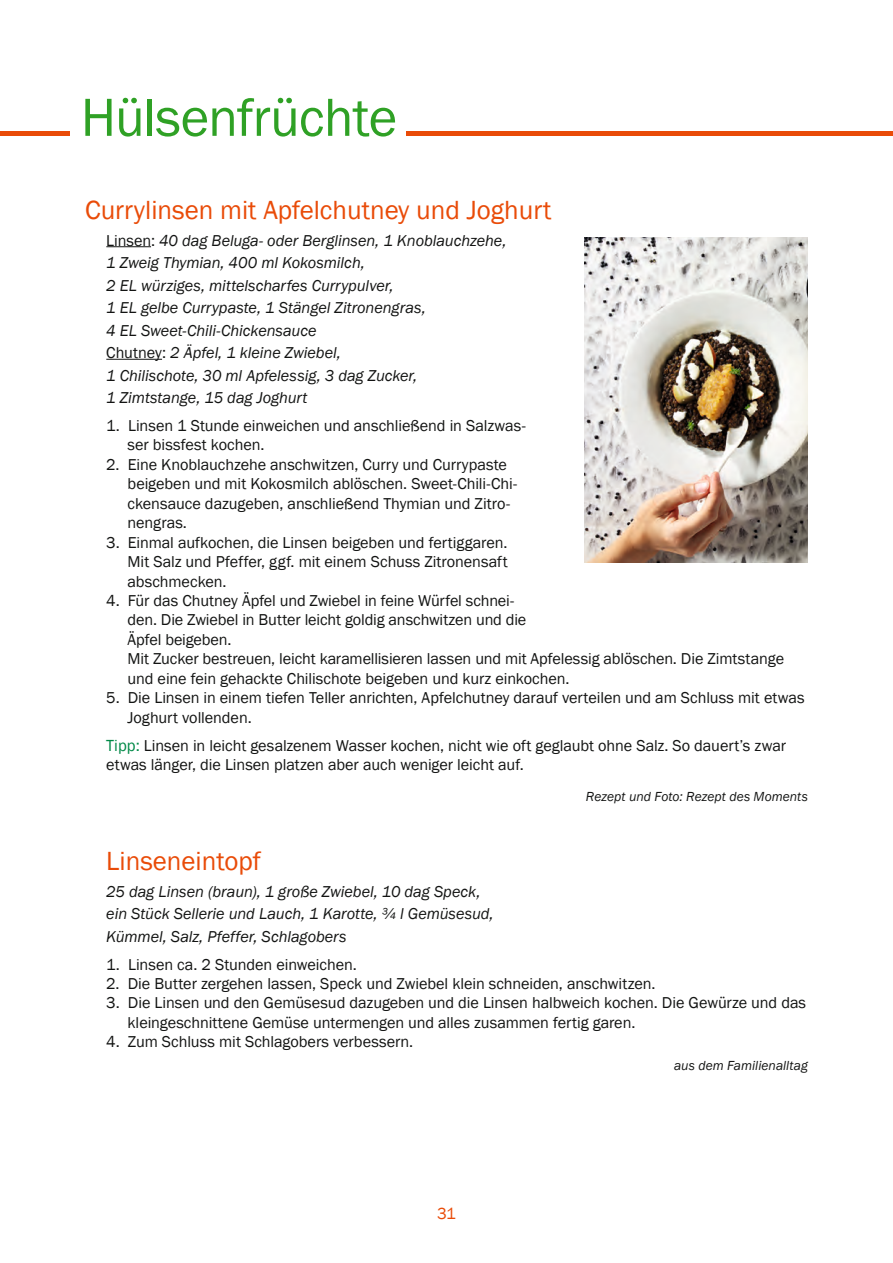
<style>
.page{position:relative;width:893px;height:1263px;background:#fff}
.page>*{position:absolute;margin:0;border:0;box-sizing:border-box;transform-origin:0 0}
.Abschnittsüberschrif{font:55.5px "Franklin Gothic";letter-spacing:-.015em;color:#2fa125}
.t1{font:27px "Franklin Gothic";color:#e94b08}
.t2{font:16.5px "Franklin Gothic";color:#e94b08}
.t3{font:16.2px/19.5px "Franklin Gothic";letter-spacing:-.005em;color:#131413}
.t4{font:italic 16.2px/22.5px "Franklin Gothic";letter-spacing:-.005em;color:#131413}
.t5{font:italic 13.5px "Franklin Gothic";letter-spacing:.005em;color:#131413}
.s1{font-style:normal}
.s2{font-size:16.5px;color:#008947}
</style>
<div class="page">
<hr style="left:0;top:132px;width:893px;height:4px;background:#e94b08">
<div style="left:70px;top:89px;width:336px;height:51px;background:#fff"></div>
<hr style="left:106px;top:246px;width:45px;height:1px;background:#131413">
<hr style="left:106px;top:359px;width:56px;height:1px;background:#131413">
<img style="left:585px;top:238px;width:223px;height:324px">
<p class="Abschnittsüberschrif" style="left:81px;top:83px;width:318px">Hülsenfrüchte</p>
<p class="t1" style="left:85px;top:193px;width:468px">Currylinsen mit Apfelchutney und Joghurt</p>
<p class="t4" style="left:106px;top:229px;width:402px"><span class="s1">Linsen:</span> 40 dag Beluga- oder Berglinsen, 1 Knoblauchzehe,</p>
<p class="t4" style="left:106px;top:252px;width:260px">1 Zweig Thymian, 400 ml Kokosmilch,</p>
<p class="t4" style="left:106px;top:274px;width:321px">2 EL würziges, mittelscharfes Currypulver,<br>1 EL gelbe Currypaste, 1 Stängel Zitronengras,<br>4 EL Sweet-Chili-Chickensauce</p>
<p class="t4" style="left:106px;top:342px;width:236px"><span class="s1">Chutney:</span> 2 Äpfel, 1 kleine Zwiebel,</p>
<p class="t4" style="left:106px;top:364px;width:312px">1 Chilischote, 30 ml Apfelessig, 3 dag Zucker,</p>
<p class="t4" style="left:106px;top:387px;width:203px">1 Zimtstange, 15 dag Joghurt</p>
<p class="t3" style="left:128px;top:416px;width:400px;text-indent:-21px">1. Linsen 1 Stunde einweichen und anschließend in Salzwas&shy;ser bissfest kochen.</p>
<p class="t3" style="left:128px;top:455px;width:391px;text-indent:-21px">2. Eine Knoblauchzehe anschwitzen, Curry und Currypaste beigeben und mit Kokosmilch ablöschen. Sweet-Chili-Chi&shy;ckensauce dazugeben, anschließend Thymian und Zitro&shy;nengras.</p>
<p class="t3" style="left:128px;top:533px;width:382px;text-align:justify;text-indent:-21px">3. Einmal aufkochen, die Linsen beigeben und fertiggaren.<br>Mit Salz und Pfeffer, ggf. mit einem Schuss Zitronensaft abschmecken.</p>
<p class="t3" style="left:128px;top:591px;width:400px;text-indent:-21px">4. Für das Chutney Äpfel und Zwiebel in feine Würfel schnei&shy;den. Die Zwiebel in Butter leicht goldig anschwitzen und die<br>Äpfel beigeben.</p>
<p class="t3" style="left:128px;top:649px;width:658px">Mit Zucker bestreuen, leicht karamellisieren lassen und mit Apfelessig ablöschen. Die Zimtstange und eine fein gehackte Chilischote beigeben und kurz einkochen.</p>
<p class="t3" style="left:128px;top:688px;width:678px;text-indent:-21px">5. Die Linsen in einem tiefen Teller anrichten, Apfelchutney darauf verteilen und am Schluss mit etwas<br>Joghurt vollenden.</p>
<p class="t3" style="left:106px;top:736px;width:681px"><span class="s2">Tipp:</span> Linsen in leicht gesalzenem Wasser kochen, nicht wie oft geglaubt ohne Salz. So dauert’s zwar etwas länger, die Linsen platzen aber auch weniger leicht auf.</p>
<p class="t5" style="left:586px;top:788px;width:224px">Rezept und Foto: Rezept des Moments</p>
<p class="t1" style="left:106px;top:844px;width:156px">Linseneintopf</p>
<p class="t4" style="left:106px;top:880px;width:376px">25 dag Linsen (braun), 1 große Zwiebel, 10 dag Speck,</p>
<p class="t4" style="left:106px;top:903px;width:389px">ein Stück Sellerie und Lauch, 1 Karotte, ¾ l Gemüsesud,</p>
<p class="t4" style="left:106px;top:925px;width:242px">Kümmel, Salz, Pfeffer, Schlagobers</p>
<p class="t3" style="left:106px;top:955px;width:252px">1. Linsen ca. 2 Stunden einweichen.</p>
<p class="t3" style="left:106px;top:974px;width:551px">2. Die Butter zergehen lassen, Speck und Zwiebel klein schneiden, anschwitzen.</p>
<p class="t3" style="left:128px;top:993px;width:680px;text-indent:-21px">3. Die Linsen und den Gemüsesud dazugeben und die Linsen halbweich kochen. Die Gewürze und das kleingeschnittene Gemüse untermengen und alles zusammen fertig garen.</p>
<p class="t3" style="left:106px;top:1032px;width:309px">4. Zum Schluss mit Schlagobers verbessern.</p>
<p class="t5" style="left:674px;top:1057px;width:135px">aus dem Familienalltag</p>
<p class="t2" style="left:437px;top:1203px;width:20px">31</p>
</div>
